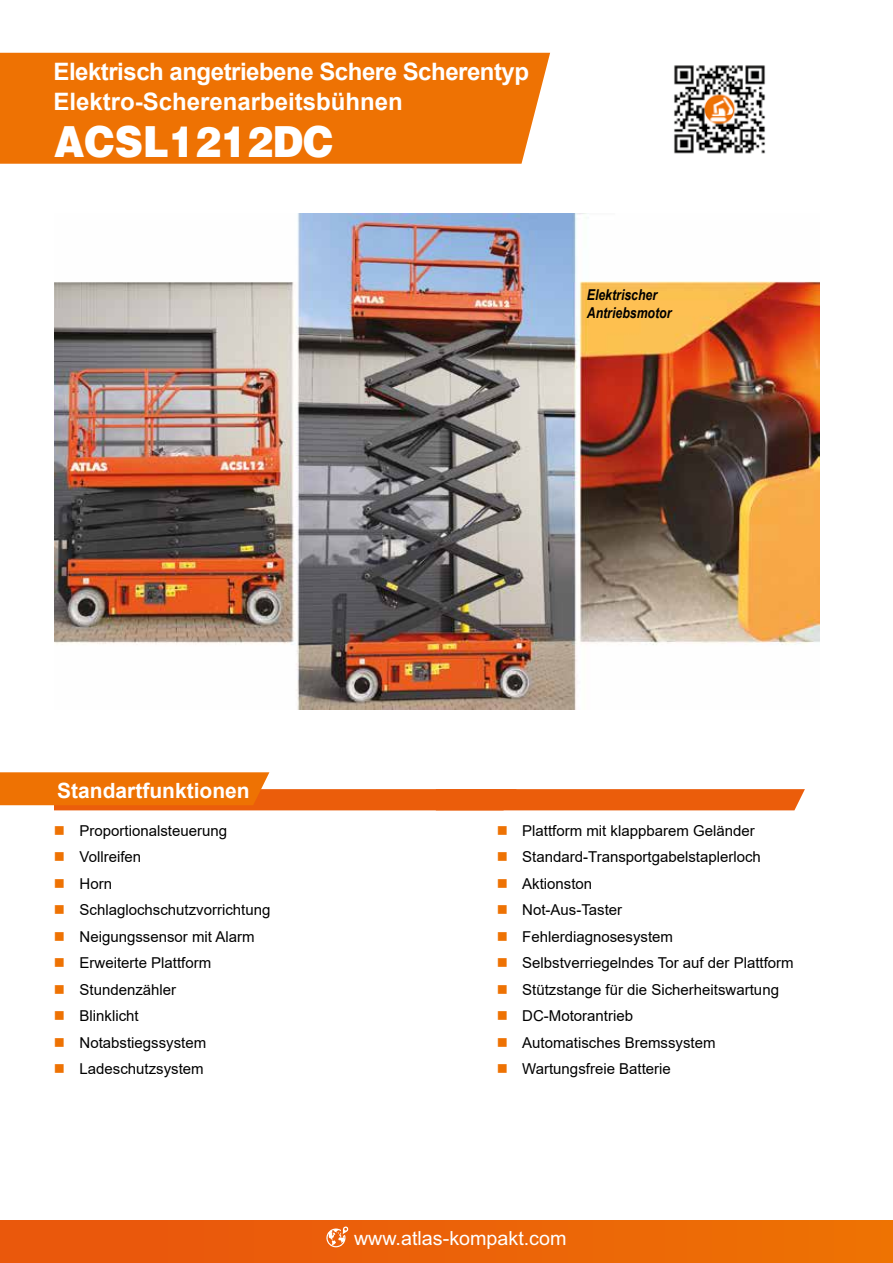
<style>
.page{position:relative;width:893px;height:1263px;background:#fff}
.page>*{position:absolute;margin:0;border:0;box-sizing:border-box;transform-origin:0 0}
.t1{font:900 42.9px "Helvetica LT";color:#fff;scale:.91 1}
.t2{font:700 24px/30px "Arial";letter-spacing:-.02em;color:#fff}
.t3{font:700 21px "Arial";color:#fff}
.t4{font:19.5px "Arial";color:#fff}
.t5{font:15px/26.5px "Arial";color:#000}
.t6{font:italic 700 15px/18px "Arial Narrow";color:#000}
</style>
<div class="page">
<div style="left:0;top:1220px;width:893px;height:43px;background:linear-gradient(to right,#e9540e,#ee7103)"></div>
<svg style="left:326px;top:1226px;width:23px;height:21px"></svg>
<div style="left:0;top:53px;width:550px;height:111px;background:#ee7203"></div>
<svg style="left:0;top:772px;width:805px;height:38px"></svg>
<img style="left:674px;top:65px;width:91px;height:89px">
<img style="left:54px;top:213px;width:766px;height:497px">
<h2 class="t2" style="left:53px;top:56px;width:477px">Elektrisch angetriebene Schere Scherentyp<br>Elektro-Scherenarbeitsbühnen</h2>
<h1 class="t1" style="left:54px;top:114px;width:309px">ACSL1212DC</h1>
<p class="t6" style="left:587px;top:285px;width:86px">Elektrischer<br>Antriebsmotor</p>
<h3 class="t3" style="left:57px;top:776px;width:194px">Standartfunktionen</h3>
<p class="t5" style="left:80px;top:817px;width:192px">Proportionalsteuerung<br>Vollreifen<br>Horn<br>Schlaglochschutzvorrichtung<br>Neigungssensor mit Alarm<br>Erweiterte Plattform<br>Stundenzähler<br>Blinklicht<br>Notabstiegssystem<br>Ladeschutzsystem</p>
<p class="t5" style="left:522px;top:817px;width:273px">Plattform mit klappbarem Geländer<br>Standard-Transportgabelstaplerloch<br>Aktionston<br>Not-Aus-Taster<br>Fehlerdiagnosesystem<br>Selbstverriegelndes Tor auf der Plattform<br>Stützstange für die Sicherheitswartung<br>DC-Motorantrieb<br>Automatisches Bremssystem<br>Wartungsfreie Batterie</p>
<h3 class="t4" style="left:354px;top:1225px;width:214px">www.atlas-kompakt.com</h3>
</div>
